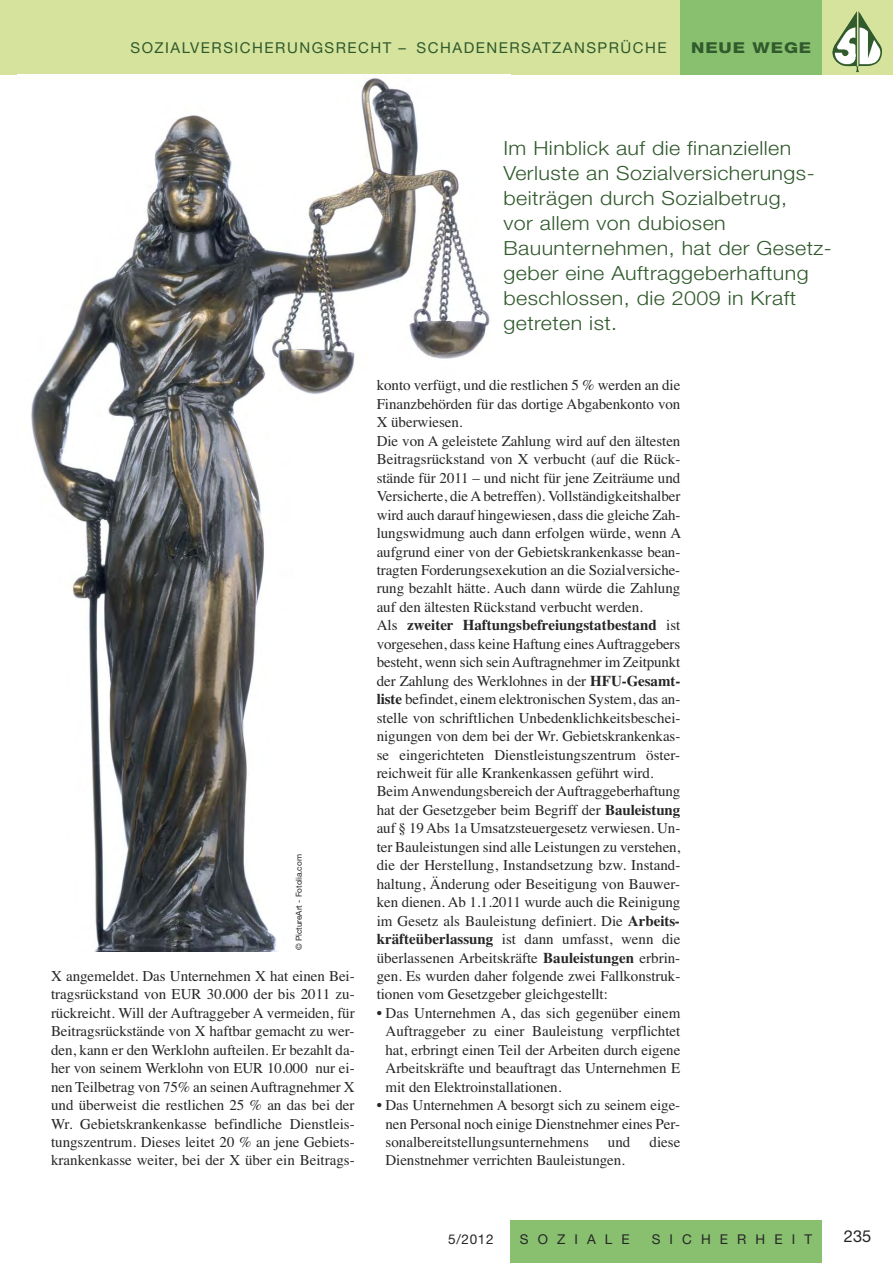
<style>
.page{position:relative;width:893px;height:1263px;background:#fff}
.page>*{position:absolute;margin:0;border:0;box-sizing:border-box;transform-origin:0 0}
.t1{font:300 19.5px/25px "Helvetica Neue";letter-spacing:.02em;color:#315a2d;scale:1.1 1}
.t2{font:16.5px "Helvetica Neue";color:#272627}
.t3{font:15px/18.5px "Times";letter-spacing:-.005em;color:#272627;text-align:justify}
.t4{font:15px "Helvetica Neue";letter-spacing:.1em;color:#315a2d}
.t5{font:800 15px "Helvetica Neue";letter-spacing:.05em;color:#315a2d;scale:1.2 1}
.t6{font:13.5px "Helvetica Neue";letter-spacing:.675em;color:#272627}
.t7{font:8.25px "Helvetica Neue";letter-spacing:-.005em;color:#272627}
.s1{font-weight:700}
</style>
<div class="page">
<div style="left:0;top:0;width:893px;height:74px;background:#d5e39d"></div>
<img style="left:832px;top:11px;width:50px;height:61px">
<div style="left:680px;top:0;width:142px;height:74px;background:#88c06f"></div>
<div style="left:510px;top:1220px;width:312px;height:43px;background:#88c06f"></div>
<img style="left:31px;top:78px;width:459px;height:873px">
<p class="t4" style="left:130px;top:43px;width:538px">SOZIALVERSICHERUNGSRECHT – SCHADENERSATZANSPRÜCHE</p>
<p class="t5" style="left:691px;top:43px;width:102px">NEUE WEGE</p>
<p class="t7" style="left:296px;top:950px;width:97px;rotate:-90deg">© PictureArt - Fotolia.com</p>
<p class="t3" style="left:51px;top:966px;width:305px">X angemeldet. Das Unternehmen X hat einen Bei&shy;tragsrückstand von EUR 30.000 der bis 2011 zu&shy;rückreicht. Will der Auftraggeber A vermeiden, für Beitragsrückstände von X haftbar gemacht zu wer&shy;den, kann er den Werklohn aufteilen. Er bezahlt da&shy;her von seinem Werklohn von EUR 10.000 nur ei&shy;nen Teilbetrag von 75% an seinen Auftragnehmer X und überweist die restlichen 25 % an das bei der Wr. Gebietskrankenkasse befindliche Dienstleis&shy;tungszentrum. Dieses leitet 20 % an jene Gebiets&shy;krankenkasse weiter, bei der X über ein Beitrags-</p>
<h1 class="t1" style="left:503px;top:135px;width:300px">Im Hinblick auf die finanziellen<br>Verluste an Sozialversicherungs&shy;beiträgen durch Sozialbetrug,<br>vor allem von dubiosen<br>Bauunternehmen, hat der Gesetz&shy;geber eine Auftraggeberhaftung beschlossen, die 2009 in Kraft getreten ist.</h1>
<p class="t3" style="left:377px;top:376px;width:306px;text-align:left">konto verfügt, und die restlichen 5 % werden an die Finanzbehörden für das dortige Abgabenkonto von X überwiesen.<br>Die von A geleistete Zahlung wird auf den ältesten Beitragsrückstand von X verbucht (auf die Rück&shy;stände für 2011 – und nicht für jene Zeiträume und Versicherte, die A betreffen). Vollständigkeitshalber wird auch darauf hingewiesen, dass die gleiche Zah&shy;lungswidmung auch dann erfolgen würde, wenn A aufgrund einer von der Gebietskrankenkasse bean&shy;tragten Forderungsexekution an die Sozialversiche&shy;rung bezahlt hätte. Auch dann würde die Zahlung auf den ältesten Rückstand verbucht werden.<br>Als <span class="s1">zweiter Haftungsbefreiungstatbestand</span> ist vorgesehen, dass keine Haftung eines Auftraggebers besteht, wenn sich sein Auftragnehmer im Zeitpunkt der Zahlung des Werklohnes in der <span class="s1">HFU-Gesamt&shy;liste</span> befindet, einem elektronischen System, das an&shy;stelle von schriftlichen Unbedenklichkeitsbeschei&shy;nigungen von dem bei der Wr. Gebietskrankenkas&shy;se eingerichteten Dienstleistungszentrum öster&shy;reichweit für alle Krankenkassen geführt wird.<br>Beim Anwendungsbereich der Auftraggeberhaftung hat der Gesetzgeber beim Begriff der <span class="s1">Bauleistung </span>auf § 19 Abs 1a Umsatzsteuergesetz verwiesen. Un&shy;ter Bauleistungen sind alle Leistungen zu verstehen, die der Herstellung, Instandsetzung bzw. Instand&shy;haltung, Änderung oder Beseitigung von Bauwer&shy;ken dienen. Ab 1.1.2011 wurde auch die Reinigung im Gesetz als Bauleistung definiert. Die <span class="s1">Arbeits&shy;kräfteüberlassung</span> ist dann umfasst, wenn die überlassenen Arbeitskräfte <span class="s1">Bauleistungen</span> erbrin&shy;gen. Es wurden daher folgende zwei Fallkonstruk&shy;tionen vom Gesetzgeber gleichgestellt:</p>
<p class="t3" style="left:385px;top:1003px;width:296px;text-indent:-9px">• Das Unternehmen A, das sich gegenüber einem Auftraggeber zu einer Bauleistung verpflichtet hat, erbringt einen Teil der Arbeiten durch eigene Arbeitskräfte und beauftragt das Unternehmen E mit den Elektroinstallationen.</p>
<p class="t3" style="left:385px;top:1096px;width:296px;text-indent:-9px">• Das Unternehmen A besorgt sich zu seinem eige&shy;nen Personal noch einige Dienstnehmer eines Per&shy;sonalbereitstellungsunternehmens</p>
<p class="t3" style="left:608px;top:1132px;width:24px">und</p>
<p class="t3" style="left:650px;top:1132px;width:32px">diese</p>
<p class="t3" style="left:385px;top:1151px;width:241px">Dienstnehmer verrichten Bauleistungen.</p>
<p class="t6" style="left:448px;top:1234px;width:47px">5/2012</p>
<p class="t6" style="left:520px;top:1234px;width:111px">SOZIALE</p>
<p class="t6" style="left:652px;top:1234px;width:162px">SICHERHEIT</p>
<p class="t2" style="left:844px;top:1230px;width:29px">235</p>
</div>
